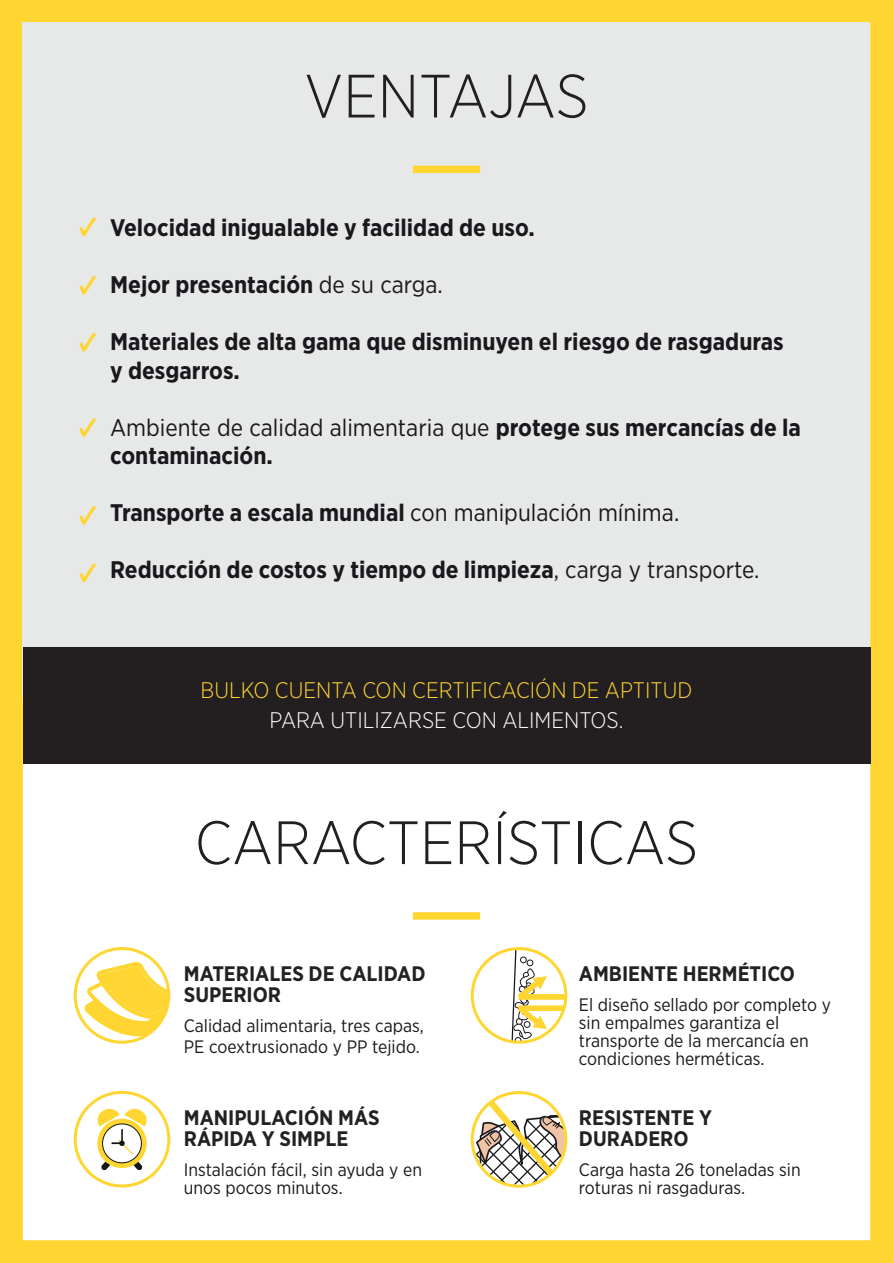
<style>
.page{position:relative;width:893px;height:1263px;background:#ffd631}
.page>*{position:absolute;margin:0;border:0;box-sizing:border-box;transform-origin:0 0}
.t1{font:300 61.05px "Gotham Narrow";color:#231f20}
.t2{font:700 24px/28.5px "Gotham Narrow";color:#19181c}
.t3{font:300 22.5px "Gotham Narrow";color:#ffd631}
.t4{font:300 22.5px "Gotham Narrow";color:#fff}
.t5{font:700 21px/21px "Gotham Narrow";color:#222221}
.t6{font:18px/18px "Gotham Narrow";color:#19181c}
.s1{font-weight:400}
</style>
<div class="page">
<div style="left:20px;top:20px;width:853px;height:1223px;background:#fff;border:3px solid #ffd631"></div>
<div style="left:23px;top:23px;width:847px;height:674px;background:#e7e8e8"></div>
<div style="left:413px;top:166px;width:67px;height:7px;background:#ffd631"></div>
<svg style="left:79px;top:217px;width:17px;height:20px"></svg>
<svg style="left:79px;top:275px;width:17px;height:20px"></svg>
<svg style="left:79px;top:333px;width:17px;height:19px"></svg>
<svg style="left:79px;top:506px;width:17px;height:19px"></svg>
<svg style="left:79px;top:418px;width:17px;height:19px"></svg>
<svg style="left:79px;top:563px;width:17px;height:20px"></svg>
<div style="left:413px;top:912px;width:67px;height:8px;background:#ffd631"></div>
<svg style="left:84px;top:961px;width:85px;height:76px"></svg>
<div style="left:74px;top:947px;width:96px;height:97px;border:3px solid #ffd631;border-radius:50%"></div>
<svg style="left:472px;top:948px;width:94px;height:95px"></svg>
<div style="left:471px;top:947px;width:96px;height:97px;border:3px solid #ffd631;border-radius:50%"></div>
<svg style="left:472px;top:1095px;width:94px;height:91px"></svg>
<div style="left:471px;top:1091px;width:96px;height:97px;border:3px solid #ffd631;border-radius:50%"></div>
<svg style="left:97px;top:1108px;width:50px;height:62px"></svg>
<div style="left:74px;top:1091px;width:96px;height:96px;border:3px solid #ffd631;border-radius:50%"></div>
<div style="left:23px;top:647px;width:847px;height:117px;background:#231f20"></div>
<h1 class="t1" style="left:304px;top:59px;width:286px">VENTAJAS</h1>
<p class="t2" style="left:110px;top:213px;width:426px">Velocidad inigualable y facilidad de uso.</p>
<p class="t2" style="left:110px;top:270px;width:334px">Mejor presentación <span class="s1">de su carga.</span></p>
<p class="t2" style="left:110px;top:327px;width:675px">Materiales de alta gama que disminuyen el riesgo de rasgaduras y desgarros.</p>
<p class="t2" style="left:110px;top:413px;width:692px"><span class="s1">Ambiente de calidad alimentaria que</span> protege sus mercancías de la contaminación.</p>
<p class="t2" style="left:110px;top:498px;width:571px">Transporte a escala mundial <span class="s1">con manipulación mínima.</span></p>
<p class="t2" style="left:110px;top:555px;width:651px">Reducción de costos y tiempo de limpieza<span class="s1">, carga y transporte.</span></p>
<p class="t3" style="left:201px;top:677px;width:493px">BULKO CUENTA CON CERTIFICACIÓN DE APTITUD</p>
<p class="t4" style="left:270px;top:707px;width:355px">PARA UTILIZARSE CON ALIMENTOS.</p>
<h1 class="t1" style="left:195px;top:805px;width:505px">CARACTERÍSTICAS</h1>
<p class="t5" style="left:184px;top:963px;width:243px">MATERIALES DE CALIDAD<br>SUPERIOR</p>
<p class="t6" style="left:184px;top:1014px;width:241px;line-height:21px">Calidad alimentaria, tres capas,<br>PE coextrusionado y PP tejido.</p>
<p class="t5" style="left:184px;top:1107px;width:197px">MANIPULACIÓN MÁS<br>RÁPIDA Y SIMPLE</p>
<p class="t6" style="left:184px;top:1160px;width:240px">Instalación fácil, sin ayuda y en unos pocos minutos.</p>
<p class="t5" style="left:579px;top:963px;width:218px">AMBIENTE HERMÉTICO</p>
<p class="t6" style="left:579px;top:995px;width:254px">El diseño sellado por completo y sin empalmes garantiza el transporte de la mercancía en condiciones herméticas.</p>
<p class="t5" style="left:579px;top:1107px;width:135px">RESISTENTE Y<br>DURADERO</p>
<p class="t6" style="left:579px;top:1160px;width:223px">Carga hasta 26 toneladas sin roturas ni rasgaduras.</p>
</div>
